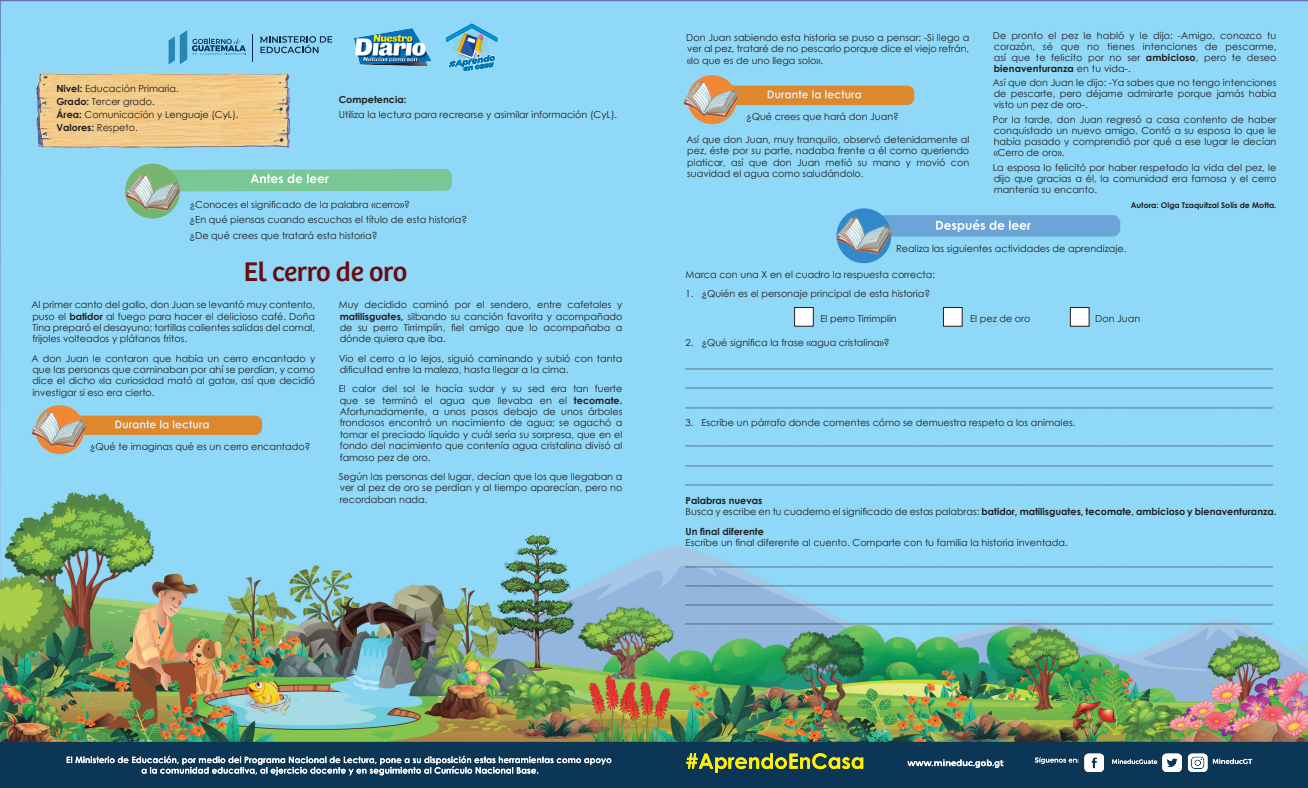
<style>
.page{position:relative;width:1308px;height:788px;background:#fff}
.page>*{position:absolute;margin:0;border:0;box-sizing:border-box;transform-origin:0 0}
.List_Paragraph{font:28px "Bree";letter-spacing:-.01em;color:#690c11}
.Estilo_de_párrafo_1{font:9.62px/11.4px "Century Gothic";color:#231f20;text-align:justify}
.Estilo_de_párrafo_1-2{font:700 9.62px "Century Gothic";color:#231f20}
.Estilo_de_párrafo_1-3{font:700 7.88px "Century Gothic";color:#231f20}
.s1{font-weight:700}
.s2{font-weight:400}
</style>
<div class="page">
<img style="left:1px;top:0;width:1306px;height:787px">
<svg style="left:260px;top:36px;width:72px;height:17px"></svg>
<svg style="left:169px;top:30px;width:84px;height:34px;background:#72badc"></svg>
<div style="left:853px;top:215px;width:267px;height:22px;background:#6ba5d8;border-radius:8px"></div>
<div style="left:836px;top:208px;width:55px;height:55px;background:#3289c9;border-radius:50%"></div>
<svg style="left:936px;top:219px;width:94px;height:13px"></svg>
<img style="left:836px;top:216px;width:55px;height:37px">
<div style="left:125px;top:163px;width:55px;height:56px;background:#77b46e;border-radius:50%"></div>
<img style="left:125px;top:173px;width:55px;height:38px">
<svg style="left:149px;top:169px;width:303px;height:22px;background:#7fc799"></svg>
<svg style="left:446px;top:24px;width:51px;height:47px;background:#6eb3d0"></svg>
<div style="left:49px;top:415px;width:213px;height:20px;background:#dd882d;border-radius:7px"></div>
<div style="left:35px;top:405px;width:49px;height:49px;background:#ef8735;border-radius:50%"></div>
<svg style="left:115px;top:420px;width:94px;height:8px"></svg>
<img style="left:31px;top:410px;width:55px;height:37px">
<div style="left:701px;top:86px;width:213px;height:19px;background:#dd882d;border-radius:7px"></div>
<div style="left:687px;top:75px;width:49px;height:49px;background:#ef8735;border-radius:50%"></div>
<svg style="left:767px;top:90px;width:94px;height:8px"></svg>
<img style="left:683px;top:80px;width:55px;height:38px">
<img style="left:350px;top:26px;width:85px;height:42px">
<img style="left:35px;top:73px;width:256px;height:77px">
<svg style="left:67px;top:755px;width:544px;height:20px;background:#4b6a81"></svg>
<svg style="left:1084px;top:753px;width:19px;height:18px"></svg>
<svg style="left:686px;top:753px;width:177px;height:19px;background:#677c35"></svg>
<svg style="left:1187px;top:753px;width:65px;height:18px"></svg>
<svg style="left:1034px;top:757px;width:44px;height:6px"></svg>
<svg style="left:1112px;top:753px;width:69px;height:18px"></svg>
<svg style="left:907px;top:759px;width:96px;height:8px"></svg>
<div style="left:794px;top:307px;width:19px;height:19px;background:#fff"></div>
<div style="left:794px;top:307px;width:19px;height:19px;border:1px solid #231f20"></div>
<div style="left:943px;top:307px;width:19px;height:19px;background:#fff"></div>
<div style="left:943px;top:307px;width:19px;height:19px;border:1px solid #231f20"></div>
<div style="left:1070px;top:307px;width:19px;height:19px;background:#fff"></div>
<div style="left:1069px;top:307px;width:20px;height:19px;border:1px solid #231f20"></div>
<p class="Estilo_de_párrafo_1" style="left:56px;top:82px;width:124px"><span class="s1">Nivel:</span> Educación Primaria.</p>
<p class="Estilo_de_párrafo_1" style="left:56px;top:95px;width:100px"><span class="s1">Grado:</span> Tercer grado.</p>
<p class="Estilo_de_párrafo_1" style="left:56px;top:109px;width:184px"><span class="s1">Área:</span> Comunicación y Lenguaje (CyL).</p>
<p class="Estilo_de_párrafo_1-2" style="left:56px;top:120px;width:83px">Valores: <span class="s2">Respeto.</span></p>
<p class="Estilo_de_párrafo_1-2" style="left:339px;top:92px;width:69px">Competencia:</p>
<p class="Estilo_de_párrafo_1" style="left:339px;top:109px;width:280px">Utiliza la lectura para recrearse y asimilar información (CyL).</p>
<p class="Estilo_de_párrafo_1" style="left:189px;top:198px;width:222px">¿Conoces el significado de la palabra «cerro»?</p>
<p class="Estilo_de_párrafo_1" style="left:189px;top:214px;width:279px">¿En qué piensas cuando escuchas el título de esta historia?</p>
<p class="Estilo_de_párrafo_1" style="left:189px;top:229px;width:189px">¿De qué crees que tratará esta historia?</p>
<p class="List_Paragraph" style="left:244px;top:255px;width:165px">El cerro de oro</p>
<p class="Estilo_de_párrafo_1" style="left:32px;top:299px;width:285px">Al primer canto del gallo, don Juan se levantó muy contento, puso el <span class="s1">batidor</span> al fuego para hacer el delicioso café. Doña Tina preparó el desayuno; tortillas calientes salidas del comal, frijoles volteados y plátanos fritos.</p>
<p class="Estilo_de_párrafo_1" style="left:32px;top:352px;width:285px">A don Juan le contaron que había un cerro encantado y que las personas que caminaban por ahí se perdían, y como dice el dicho «la curiosidad mató al gato», así que decidió investigar si eso era cierto.</p>
<p class="Estilo_de_párrafo_1" style="left:90px;top:441px;width:222px">¿Qué te imaginas qué es un cerro encantado?</p>
<p class="Estilo_de_párrafo_1" style="left:339px;top:299px;width:285px">Muy decidido caminó por el sendero, entre cafetales y <span class="s1">matilisguates,</span> silbando su canción favorita y acompañado de su perro Tirrimplín, fiel amigo que lo acompañaba a dónde quiera que iba.</p>
<p class="Estilo_de_párrafo_1" style="left:339px;top:352px;width:285px">Vio el cerro a lo lejos, siguió caminando y subió con tanta dificultad entre la maleza, hasta llegar a la cima.</p>
<p class="Estilo_de_párrafo_1" style="left:339px;top:383px;width:285px">El calor del sol le hacía sudar y su sed era tan fuerte que se terminó el agua que llevaba en el <span class="s1">tecomate.<br></span>Afortunadamente, a unos pasos debajo de unos árboles frondosos encontró un nacimiento de agua; se agachó a tomar el preciado líquido y cuál sería su sorpresa, que en el fondo del nacimiento que contenía agua cristalina divisó al famoso pez de oro.</p>
<p class="Estilo_de_párrafo_1" style="left:339px;top:470px;width:285px">Según las personas del lugar, decían que los que llegaban a ver al pez de oro se perdían y al tiempo aparecían, pero no recordaban nada.</p>
<p class="Estilo_de_párrafo_1" style="left:686px;top:31px;width:284px">Don Juan sabiendo esta historia se puso a pensar: -Si llego a ver al pez, trataré de no pescarlo porque dice el viejo refrán, «lo que es de uno llega solo».</p>
<p class="Estilo_de_párrafo_1" style="left:992px;top:30px;width:285px;line-height:10.9px">De pronto el pez le habló y le dijo: -Amigo, conozco tu corazón, sé que no tienes intenciones de pescarme, así que te felicito por no ser <span class="s1">ambicioso</span>, pero te deseo <span class="s1">bienaventuranza</span> en tu vida-.</p>
<p class="Estilo_de_párrafo_1" style="left:992px;top:77px;width:285px;line-height:10.9px">Así que don Juan le dijo: -Ya sabes que no tengo intenciones de pescarte, pero déjame admirarte porque jamás había visto un pez de oro-.</p>
<p class="Estilo_de_párrafo_1" style="left:992px;top:114px;width:285px;line-height:10.9px">Por la tarde, don Juan regresó a casa contento de haber conquistado un nuevo amigo. Contó a su esposa lo que le había pasado y comprendió por qué a ese lugar le decían «Cerro de oro».</p>
<p class="Estilo_de_párrafo_1" style="left:992px;top:162px;width:285px;line-height:10.9px">La esposa lo felicitó por haber respetado la vida del pez, le dijo que gracias a él, la comunidad era famosa y el cerro mantenía su encanto.</p>
<p class="Estilo_de_párrafo_1-3" style="left:1130px;top:199px;width:147px">Autora: Olga Tzaquitzal Solís de Motta.</p>
<p class="Estilo_de_párrafo_1" style="left:746px;top:111px;width:154px">¿Qué crees que hará don Juan?</p>
<p class="Estilo_de_párrafo_1" style="left:686px;top:133px;width:284px">Así que don Juan, muy tranquilo, observó detenidamente al pez, éste por su parte, nadaba frente a él como queriendo platicar, así que don Juan metió su mano y movió con suavidad el agua como saludándolo.</p>
<p class="Estilo_de_párrafo_1" style="left:896px;top:243px;width:232px">Realiza las siguientes actividades de aprendizaje.</p>
<p class="Estilo_de_párrafo_1" style="left:685px;top:268px;width:251px">Marca con una X en el cuadro la respuesta correcta:</p>
<p class="Estilo_de_párrafo_1" style="left:685px;top:288px;width:246px">1. ¿Quién es el personaje principal de esta historia?</p>
<p class="Estilo_de_párrafo_1" style="left:820px;top:313px;width:78px">El perro Tirrimplin</p>
<p class="Estilo_de_párrafo_1" style="left:970px;top:313px;width:62px">El pez de oro</p>
<p class="Estilo_de_párrafo_1" style="left:1095px;top:313px;width:46px">Don Juan</p>
<p class="Estilo_de_párrafo_1" style="left:685px;top:337px;width:205px">2. ¿Qué significa la frase «agua cristalina»?</p>
<p class="Estilo_de_párrafo_1" style="left:685px;top:358px;width:589px">__________________________________________________________________________________________________________________________</p>
<p class="Estilo_de_párrafo_1" style="left:685px;top:378px;width:589px">__________________________________________________________________________________________________________________________</p>
<p class="Estilo_de_párrafo_1" style="left:685px;top:397px;width:589px">__________________________________________________________________________________________________________________________</p>
<p class="Estilo_de_párrafo_1" style="left:685px;top:416px;width:391px">3. Escribe un párrafo donde comentes cómo se demuestra respeto a los animales.</p>
<p class="Estilo_de_párrafo_1" style="left:685px;top:436px;width:589px">__________________________________________________________________________________________________________________________</p>
<p class="Estilo_de_párrafo_1" style="left:685px;top:455px;width:589px">__________________________________________________________________________________________________________________________</p>
<p class="Estilo_de_párrafo_1" style="left:685px;top:474px;width:589px">__________________________________________________________________________________________________________________________</p>
<p class="Estilo_de_párrafo_1-2" style="left:685px;top:492px;width:78px">Palabras nuevas</p>
<p class="Estilo_de_párrafo_1-2" style="left:685px;top:504px;width:592px"><span class="s2">Busca y escribe en tu cuaderno el significado de estas palabras:</span> batidor, matilisguates, tecomate, ambicioso y bienaventuranza.</p>
<p class="Estilo_de_párrafo_1-2" style="left:685px;top:523px;width:80px">Un final diferente</p>
<p class="Estilo_de_párrafo_1" style="left:685px;top:536px;width:383px">Escribe un final diferente al cuento. Comparte con tu familia la historia inventada.</p>
<p class="Estilo_de_párrafo_1" style="left:685px;top:556px;width:589px">__________________________________________________________________________________________________________________________</p>
<p class="Estilo_de_párrafo_1" style="left:685px;top:575px;width:589px">__________________________________________________________________________________________________________________________</p>
<p class="Estilo_de_párrafo_1" style="left:685px;top:594px;width:589px">__________________________________________________________________________________________________________________________</p>
<p class="Estilo_de_párrafo_1" style="left:685px;top:614px;width:589px">__________________________________________________________________________________________________________________________</p>
</div>
